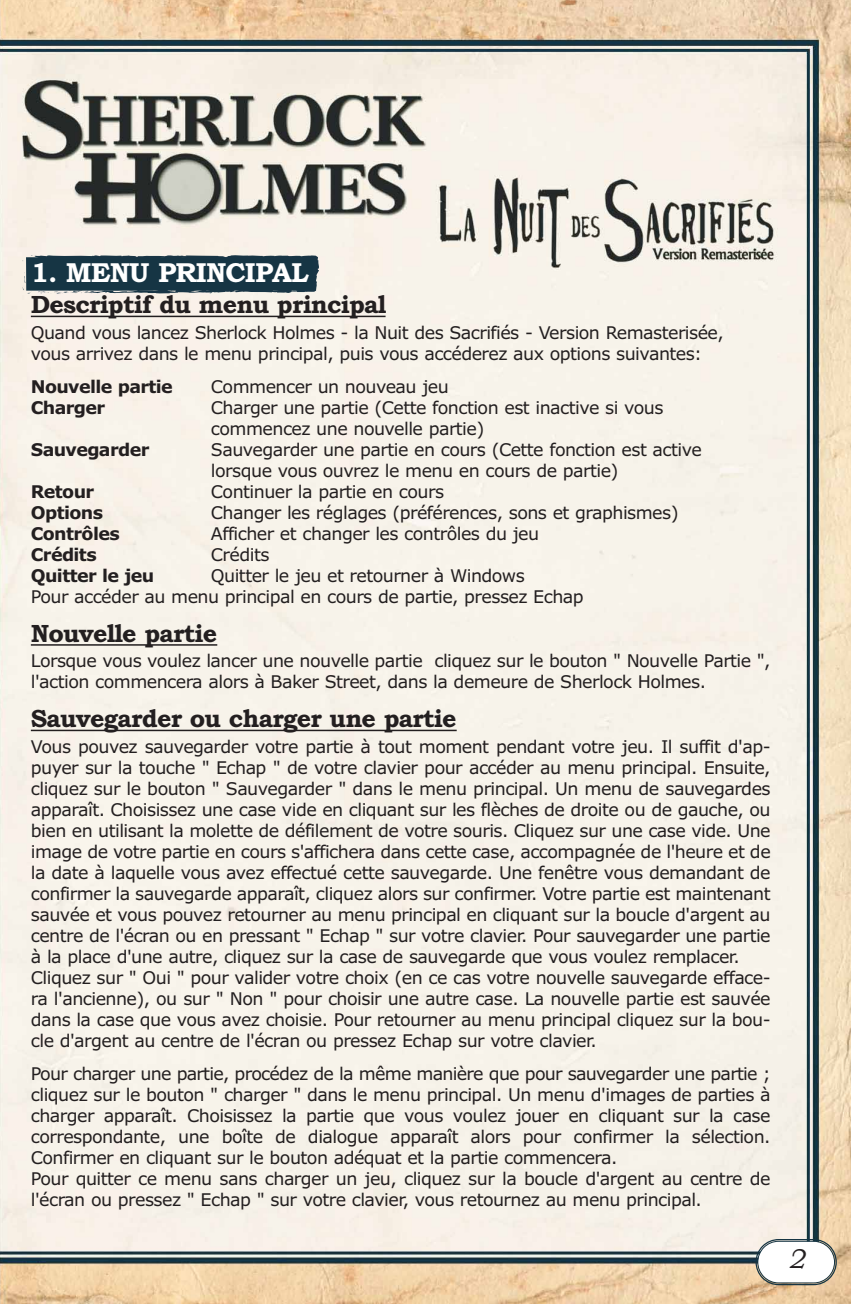
<style>
.page{position:relative;width:851px;height:1304px;background:#fff}
.page>*{position:absolute;margin:0;border:0;box-sizing:border-box;transform-origin:0 0}
.t1{font:700 27.5px "Bookman Old Style";letter-spacing:-.035em;color:#fff}
.t2{font:italic 27.5px "Bookman Old Style";color:#231f20}
.t3{font:700 25px "Bookman Old Style";letter-spacing:-.035em;color:#231f20}
.t4{font:17.5px/21px "Verdana";letter-spacing:-.03em;color:#231f20}
.t5{font:700 17.5px "Verdana";letter-spacing:-.035em;color:#231f20}
</style>
<div class="page">
<img style="left:0;top:0;width:850px;height:1304px">
<svg style="left:22px;top:255px;width:297px;height:39px;background:#2b4653"></svg>
<hr style="left:31px;top:316px;width:354px;height:1px;background:#231f20">
<hr style="left:31px;top:644px;width:186px;height:2px;background:#231f20">
<hr style="left:31px;top:730px;width:425px;height:1px;background:#231f20">
<svg style="left:754px;top:1238px;width:83px;height:48px"></svg>
<h1 class="t1" style="left:31px;top:262px;width:279px">1. MENU PRINCIPAL</h1>
<h2 class="t3" style="left:31px;top:295px;width:357px">Descriptif du menu principal</h2>
<p class="t4" style="left:31px;top:323px;width:694px">Quand vous lancez Sherlock Holmes - la Nuit des Sacrifiés - Version Remasterisée, vous arrivez dans le menu principal, puis vous accéderez aux options suivantes:</p>
<p class="t5" style="left:31px;top:379px;width:143px">Nouvelle partie</p>
<p class="t4" style="left:211px;top:377px;width:239px">Commencer un nouveau jeu</p>
<p class="t5" style="left:31px;top:400px;width:76px">Charger</p>
<p class="t4" style="left:211px;top:398px;width:454px">Charger une partie (Cette fonction est inactive si vous commencez une nouvelle partie)</p>
<p class="t5" style="left:31px;top:442px;width:120px">Sauvegarder</p>
<p class="t4" style="left:211px;top:440px;width:492px">Sauvegarder une partie en cours (Cette fonction est active lorsque vous ouvrez le menu en cours de partie)</p>
<p class="t5" style="left:31px;top:484px;width:65px">Retour</p>
<p class="t4" style="left:211px;top:482px;width:234px">Continuer la partie en cours</p>
<p class="t5" style="left:31px;top:505px;width:74px">Options</p>
<p class="t4" style="left:211px;top:503px;width:469px">Changer les réglages (préférences, sons et graphismes)</p>
<p class="t5" style="left:31px;top:526px;width:90px">Contrôles</p>
<p class="t4" style="left:211px;top:524px;width:330px">Afficher et changer les contrôles du jeu</p>
<p class="t5" style="left:31px;top:547px;width:67px">Crédits</p>
<p class="t4" style="left:211px;top:545px;width:60px">Crédits</p>
<p class="t5" style="left:31px;top:568px;width:125px">Quitter le jeu</p>
<p class="t4" style="left:31px;top:566px;width:554px;text-indent:180px">Quitter le jeu et retourner à Windows<br>Pour accéder au menu principal en cours de partie, pressez Echap</p>
<h2 class="t3" style="left:31px;top:624px;width:188px">Nouvelle partie</h2>
<p class="t4" style="left:31px;top:652px;width:741px">Lorsque vous voulez lancer une nouvelle partie cliquez sur le bouton " Nouvelle Partie ", l'action commencera alors à Baker Street, dans la demeure de Sherlock Holmes.</p>
<h2 class="t3" style="left:31px;top:709px;width:427px">Sauvegarder ou charger une partie</h2>
<p class="t4" style="left:31px;top:737px;width:741px">Vous pouvez sauvegarder votre partie à tout moment pendant votre jeu. Il suffit d'ap&shy;puyer sur la touche " Echap " de votre clavier pour accéder au menu principal. Ensuite, cliquez sur le bouton " Sauvegarder " dans le menu principal. Un menu de sauvegardes apparaît. Choisissez une case vide en cliquant sur les flèches de droite ou de gauche, ou bien en utilisant la molette de défilement de votre souris. Cliquez sur une case vide. Une image de votre partie en cours s'affichera dans cette case, accompagnée de l'heure et de la date à laquelle vous avez effectué cette sauvegarde. Une fenêtre vous demandant de confirmer la sauvegarde apparaît, cliquez alors sur confirmer. Votre partie est maintenant sauvée et vous pouvez retourner au menu principal en cliquant sur la boucle d'argent au centre de l'écran ou en pressant " Echap " sur votre clavier. Pour sauvegarder une partie à la place d'une autre, cliquez sur la case de sauvegarde que vous voulez remplacer.<br>Cliquez sur " Oui " pour valider votre choix (en ce cas votre nouvelle sauvegarde efface&shy;ra l'ancienne), ou sur " Non " pour choisir une autre case. La nouvelle partie est sauvée dans la case que vous avez choisie. Pour retourner au menu principal cliquez sur la bou&shy;cle d'argent au centre de l'écran ou pressez Echap sur votre clavier.</p>
<p class="t4" style="left:31px;top:1064px;width:741px">Pour charger une partie, procédez de la même manière que pour sauvegarder une partie ; cliquez sur le bouton " charger " dans le menu principal. Un menu d'images de parties à charger apparaît. Choisissez la partie que vous voulez jouer en cliquant sur la case correspondante, une boîte de dialogue apparaît alors pour confirmer la sélection.<br>Confirmer en cliquant sur le bouton adéquat et la partie commencera.<br>Pour quitter ce menu sans charger un jeu, cliquez sur la boucle d'argent au centre de l'écran ou pressez " Echap " sur votre clavier, vous retournez au menu principal.</p>
<h1 class="t2" style="left:787px;top:1243px;width:19px">2</h1>
</div>
